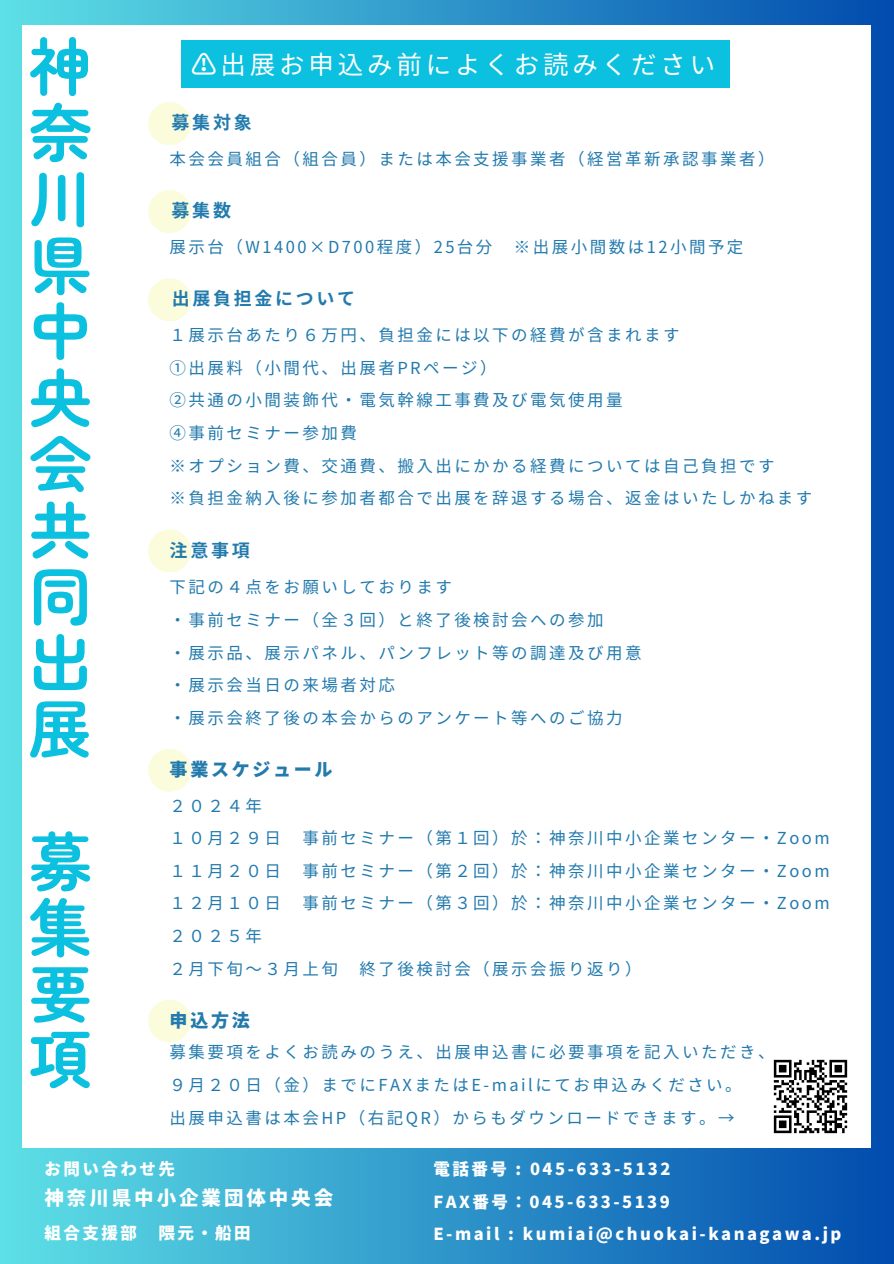
<style>
.page{position:relative;width:894px;height:1264px;background:#fff}
.page>*{position:absolute;margin:0;border:0;box-sizing:border-box;transform-origin:0 0}
.t1{font:700 63px/66.2px "Zen Maru Gothic";color:#0cc0df;text-align:justify}
.t2{font:25.5px "Noto Sans JP";letter-spacing:.15em;color:#fff}
.t3{font:900 19.5px "Noto Sans JP";letter-spacing:.15em;color:#fff}
.t4{font:700 18px "Noto Sans JP";letter-spacing:.15em;color:#227aad}
.t5{font:900 18px "Noto Sans JP";letter-spacing:.15em;color:#227aad}
.t6{font:16.5px/32.7px "Noto Sans JP";letter-spacing:.15em;color:#227aad}
.t7{font:900 16.5px/32.7px "Noto Sans JP";letter-spacing:.15em;color:#fff}
.s1{font-weight:700}
</style>
<div class="page">
<div style="left:0;top:0;width:893px;height:1263px;background:linear-gradient(to right,#5ee0e6,#024cae)"></div>
<div style="left:23px;top:25px;width:847px;height:1122px;background:#fff"></div>
<div style="left:148px;top:999px;width:43px;height:43px;background:#fafcdc;border-radius:50%"></div>
<div style="left:148px;top:102px;width:43px;height:43px;background:#fafcdc;border-radius:50%"></div>
<div style="left:148px;top:529px;width:43px;height:43px;background:#fafcdc;border-radius:50%"></div>
<div style="left:148px;top:748px;width:43px;height:43px;background:#fafcdc;border-radius:50%"></div>
<div style="left:148px;top:190px;width:43px;height:43px;background:#fafcdc;border-radius:50%"></div>
<div style="left:148px;top:278px;width:43px;height:43px;background:#fafcdc;border-radius:50%"></div>
<div style="left:181px;top:40px;width:548px;height:48px;background:#0cc0df"></div>
<img style="left:773px;top:1059px;width:75px;height:75px">
<p class="t1" style="left:29px;top:30px;width:64px">神奈川県中央会共同出展</p>
<p class="t1" style="left:29px;top:825px;width:64px">募集要項</p>
<h3 class="t2" style="left:191px;top:44px;width:525px"><span class="s1">⚠</span>出展お申込み前によくお読みください</h3>
<p class="t4" style="left:171px;top:108px;width:82px">募集対象</p>
<h3 class="t6" style="left:170px;top:141px;width:606px">本会会員組合（組合員）または本会支援事業者（経営革新承認事業者）</h3>
<p class="t4" style="left:171px;top:196px;width:61px">募集数</p>
<h3 class="t6" style="left:170px;top:229px;width:324px">展示台（W1400×D700程度）25台分</h3>
<h3 class="t6" style="left:514px;top:229px;width:231px">※出展小間数は12小間予定</h3>
<p class="t4" style="left:172px;top:284px;width:185px">出展負担金について</p>
<p class="t6" style="left:170px;top:318px;width:644px">１展示台あたり６万円、負担金には以下の経費が含まれます<br>①出展料（小間代、出展者PRページ）<br>②共通の小間装飾代・電気幹線工事費及び電気使用量<br>④事前セミナー参加費<br>※オプション費、交通費、搬入出にかかる経費については自己負担です<br>※負担金納入後に参加者都合で出展を辞退する場合、返金はいたしかねます</p>
<p class="t4" style="left:170px;top:536px;width:82px">注意事項</p>
<h3 class="t6" style="left:170px;top:570px;width:283px">下記の４点をお願いしております</h3>
<h4 class="t6" style="left:170px;top:602px;width:435px">・事前セミナー（全３回）と終了後検討会への参加</h4>
<h3 class="t6" style="left:170px;top:635px;width:473px">・展示品、展示パネル、パンフレット等の調達及び用意</h3>
<p class="t6" style="left:170px;top:668px;width:227px">・展示会当日の来場者対応</p>
<p class="t6" style="left:170px;top:700px;width:452px">・展示会終了後の本会からのアンケート等へのご協力</p>
<p class="t5" style="left:170px;top:755px;width:164px">事業スケジュール</p>
<p class="t6" style="left:170px;top:788px;width:94px">２０２４年</p>
<p class="t6" style="left:170px;top:820px;width:107px">１０月２９日</p>
<p class="t6" style="left:302px;top:820px;width:528px">事前セミナー（第１回）於：神奈川中小企業センター・Zoom</p>
<h3 class="t6" style="left:170px;top:853px;width:107px">１１月２０日</h3>
<h3 class="t6" style="left:302px;top:853px;width:528px">事前セミナー（第２回）於：神奈川中小企業センター・Zoom</h3>
<p class="t6" style="left:170px;top:886px;width:107px">１２月１０日</p>
<p class="t6" style="left:302px;top:886px;width:528px">事前セミナー（第３回）於：神奈川中小企業センター・Zoom</p>
<p class="t6" style="left:170px;top:918px;width:94px">２０２５年</p>
<p class="t6" style="left:170px;top:951px;width:170px">２月下旬～３月上旬</p>
<p class="t6" style="left:359px;top:951px;width:283px">終了後検討会（展示会振り返り）</p>
<h4 class="t5" style="left:170px;top:1006px;width:82px">申込方法</h4>
<h1 class="t6" style="left:170px;top:1035px;width:606px">募集要項をよくお読みのうえ、出展申込書に必要事項を記入いただき、</h1>
<h2 class="t6" style="left:170px;top:1067px;width:573px">９月２０日（金）までにFAXまたはE-mailにてお申込みください。</h2>
<h3 class="t6" style="left:170px;top:1100px;width:566px">出展申込書は本会HP（右記QR）からもダウンロードできます。→</h3>
<p class="t7" style="left:44px;top:1151px;width:132px">お問い合わせ先</p>
<h5 class="t3" style="left:44px;top:1182px;width:290px">神奈川県中小企業団体中央会</h5>
<h5 class="t7" style="left:44px;top:1215px;width:94px">組合支援部</h5>
<h5 class="t7" style="left:158px;top:1215px;width:91px">隈元・船田</h5>
<p class="t7" style="left:433px;top:1151px;width:409px">電話番号 : 045-633-5132<br>FAX番号：045-633-5139<br>E-mail : kumiai@chuokai-kanagawa.jp</p>
</div>
